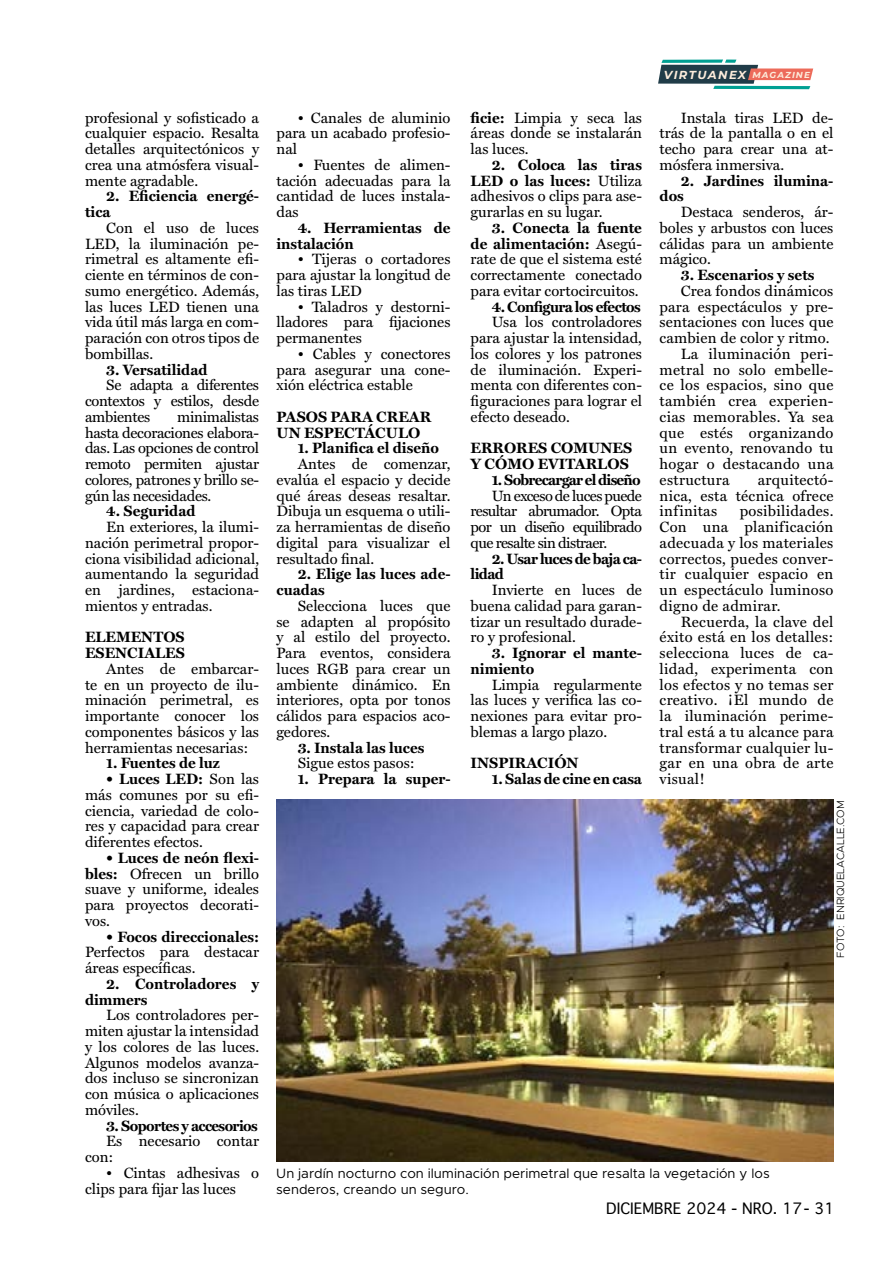
<style>
.page{position:relative;width:893px;height:1263px;background:#fff}
.page>*{position:absolute;margin:0;border:0;box-sizing:border-box;transform-origin:0 0}
.t1{font:15px/15.8px "Miller Text";color:#000;text-align:justify}
.t2{font:700 15px/15.8px "Miller Text";color:#000}
.t3{font:15px "Miller Text";letter-spacing:.02em;color:#000}
.t4{font:700 15px/15.8px "Miller Text";letter-spacing:-.04em;color:#000}
.t5{font:15px "Geneva";color:#000}
.t6{font:13.5px/15.8px "Metropolis";color:#000}
.t7{font:italic 700 11.55px "Montserrat";letter-spacing:.12em;color:#fdeddc}
.t8{font:300 10.5px "Metropolis";color:#000}
.s1{font-weight:700}
.s2{font-size:8.7px}
</style>
<div class="page">
<svg style="left:658px;top:60px;width:155px;height:29px"></svg>
<img style="left:276px;top:800px;width:557px;height:361px">
<p class="t1" style="left:85px;top:108px;width:176px">profesional y sofisticado a cualquier espacio. Resalta detalles arquitectónicos y crea una atmósfera visual&shy;mente agradable.</p>
<p class="t2" style="left:85px;top:188px;width:176px;text-indent:21px">2. Eficiencia energé&shy;tica</p>
<p class="t1" style="left:85px;top:219px;width:176px;text-indent:21px">Con el uso de luces LED, la iluminación pe&shy;rimetral es altamente efi&shy;ciente en términos de con&shy;sumo energético. Además, las luces LED tienen una vida útil más larga en com&shy;paración con otros tipos de bombillas.</p>
<p class="t2" style="left:106px;top:361px;width:103px">3. Versatilidad</p>
<p class="t1" style="left:85px;top:376px;width:176px;text-indent:21px">Se adapta a diferentes contextos y estilos, desde ambientes</p>
<p class="t1" style="left:85px;top:408px;width:176px;text-indent:92px">minimalistas hasta decoraciones elabora&shy;das. Las opciones de control remoto permiten ajustar colores, patrones y brillo se&shy;gún las necesidades.</p>
<p class="t2" style="left:106px;top:503px;width:91px">4. Seguridad</p>
<p class="t1" style="left:85px;top:518px;width:176px;text-indent:21px">En exteriores, la ilumi&shy;nación perimetral propor&shy;ciona visibilidad adicional, aumentando la seguridad en jardines, estaciona&shy;mientos y entradas.</p>
<p class="t2" style="left:85px;top:629px;width:101px">ELEMENTOS<br>ESENCIALES</p>
<p class="t1" style="left:85px;top:660px;width:176px;text-indent:21px">Antes de embarcar&shy;te en un proyecto de ilu&shy;minación perimetral, es importante conocer los componentes básicos y las herramientas necesarias:</p>
<p class="t2" style="left:106px;top:755px;width:115px">1. Fuentes de luz</p>
<p class="t1" style="left:85px;top:770px;width:176px;text-indent:21px"><span class="s1">• Luces LED:</span> Son las más comunes por su efi&shy;ciencia, variedad de colo&shy;res y capacidad para crear diferentes efectos.</p>
<p class="t1" style="left:85px;top:849px;width:176px;text-indent:21px"><span class="s1">• Luces de neón flexi&shy;bles:</span> Ofrecen un brillo suave y uniforme, ideales para proyectos decorati&shy;vos.</p>
<p class="t2" style="left:106px;top:928px;width:154px">• Focos direccionales:</p>
<p class="t1" style="left:85px;top:943px;width:176px">Perfectos para destacar áreas específicas.</p>
<p class="t2" style="left:85px;top:975px;width:176px;text-indent:21px">2. Controladores y dimmers</p>
<p class="t1" style="left:85px;top:1006px;width:176px;text-indent:21px">Los controladores per&shy;miten ajustar la intensidad y los colores de las luces.<br>Algunos modelos avanza&shy;dos incluso se sincronizan con música o aplicaciones móviles.</p>
<p class="t2" style="left:106px;top:1117px;width:153px">3. Soportes y accesorios</p>
<p class="t1" style="left:85px;top:1132px;width:176px;text-indent:21px">Es necesario contar con:</p>
<p class="t1" style="left:85px;top:1164px;width:176px;text-indent:21px">• Cintas adhesivas o clips para fijar las luces</p>
<p class="t1" style="left:276px;top:108px;width:176px;text-indent:21px">• Canales de aluminio para un acabado profesio&shy;nal</p>
<p class="t1" style="left:276px;top:156px;width:176px;text-indent:21px">• Fuentes de alimen&shy;tación adecuadas para la cantidad de luces instala&shy;das</p>
<p class="t2" style="left:276px;top:219px;width:176px;text-indent:21px">4. Herramientas de instalación</p>
<p class="t1" style="left:276px;top:250px;width:176px;text-indent:21px">• Tijeras o cortadores para ajustar la longitud de las tiras LED</p>
<p class="t1" style="left:276px;top:297px;width:176px;text-indent:21px">• Taladros y destorni&shy;lladores para fijaciones permanentes</p>
<p class="t1" style="left:276px;top:345px;width:176px;text-indent:21px">• Cables y conectores para asegurar una cone&shy;xión eléctrica estable</p>
<p class="t2" style="left:276px;top:408px;width:156px">PASOS PARA CREAR<br>UN ESPECTÁCULO</p>
<p class="t2" style="left:298px;top:440px;width:143px">1. Planifica el diseño</p>
<p class="t1" style="left:276px;top:455px;width:176px;text-indent:21px">Antes de comenzar, evalúa el espacio y decide qué áreas deseas resaltar.<br>Dibuja un esquema o utili&shy;za herramientas de diseño digital para visualizar el resultado final.</p>
<p class="t2" style="left:276px;top:566px;width:176px;text-indent:21px">2. Elige las luces ade&shy;cuadas</p>
<p class="t1" style="left:276px;top:597px;width:176px;text-indent:21px">Selecciona luces que se adapten al propósito y al estilo del proyecto.<br>Para eventos, considera luces RGB para crear un ambiente dinámico. En interiores, opta por tonos cálidos para espacios aco&shy;gedores.</p>
<p class="t2" style="left:298px;top:739px;width:128px">3. Instala las luces</p>
<p class="t1" style="left:298px;top:754px;width:119px">Sigue estos pasos:</p>
<p class="t2" style="left:298px;top:770px;width:154px">1. Prepara la super-</p>
<p class="t1" style="left:471px;top:108px;width:173px"><span class="s1">ficie:</span> Limpia y seca las áreas donde se instalarán las luces.</p>
<p class="t1" style="left:471px;top:156px;width:173px;text-indent:21px"><span class="s1">2. Coloca las tiras LED o las luces:</span> Utiliza adhesivos o clips para ase&shy;gurarlas en su lugar.</p>
<p class="t1" style="left:471px;top:219px;width:173px;text-indent:21px"><span class="s1">3. Conecta la fuente de alimentación:</span> Asegú&shy;rate de que el sistema esté correctamente conectado para evitar cortocircuitos.</p>
<p class="t4" style="left:492px;top:298px;width:151px">4. Configura los efectos</p>
<p class="t1" style="left:471px;top:313px;width:173px;text-indent:21px">Usa los controladores para ajustar la intensidad, los colores y los patrones de iluminación. Experi&shy;menta con diferentes con&shy;figuraciones para lograr el efecto deseado.</p>
<p class="t2" style="left:471px;top:440px;width:163px">ERRORES COMUNES<br>Y CÓMO EVITARLOS</p>
<p class="t2" style="left:492px;top:471px;width:150px">1. Sobrecargar el diseño</p>
<p class="t1" style="left:471px;top:486px;width:173px;text-indent:21px">Un exceso de luces puede resultar abrumador. Opta por un diseño equilibrado que resalte sin distraer.</p>
<p class="t4" style="left:471px;top:550px;width:173px;text-indent:21px">2. Usar luces de baja ca&shy;lidad</p>
<p class="t1" style="left:471px;top:581px;width:173px;text-indent:21px">Invierte en luces de buena calidad para garan&shy;tizar un resultado durade&shy;ro y profesional.</p>
<p class="t2" style="left:471px;top:644px;width:173px;text-indent:21px">3. Ignorar el mante&shy;nimiento</p>
<p class="t1" style="left:471px;top:675px;width:173px;text-indent:21px">Limpia regularmente las luces y verifica las co&shy;nexiones para evitar pro&shy;blemas a largo plazo.</p>
<p class="t2" style="left:471px;top:755px;width:109px">INSPIRACIÓN</p>
<p class="t2" style="left:492px;top:770px;width:152px">1. Salas de cine en casa</p>
<p class="t7" style="left:664px;top:66px;width:148px">VIRTUANEX <span class="s2">MAGAZINE</span></p>
<p class="t1" style="left:660px;top:108px;width:175px;text-indent:21px">Instala tiras LED de&shy;trás de la pantalla o en el techo para crear una at&shy;mósfera inmersiva.</p>
<p class="t2" style="left:660px;top:172px;width:175px;text-indent:21px">2. Jardines ilumina&shy;dos</p>
<p class="t1" style="left:660px;top:203px;width:175px;text-indent:21px">Destaca senderos, ár&shy;boles y arbustos con luces cálidas para un ambiente mágico.</p>
<p class="t2" style="left:681px;top:266px;width:135px">3. Escenarios y sets</p>
<p class="t1" style="left:681px;top:282px;width:154px">Crea fondos dinámicos</p>
<p class="t1" style="left:660px;top:297px;width:175px">para espectáculos y pre-</p>
<p class="t1" style="left:660px;top:313px;width:175px">sentaciones con luces que</p>
<p class="t1" style="left:660px;top:329px;width:172px">cambien de color y ritmo.</p>
<p class="t3" style="left:681px;top:342px;width:154px">La iluminación peri-</p>
<p class="t3" style="left:660px;top:358px;width:175px">metral no solo embelle-</p>
<p class="t3" style="left:660px;top:373px;width:175px">ce los espacios, sino que</p>
<p class="t3" style="left:660px;top:389px;width:175px">también crea experien-</p>
<p class="t3" style="left:660px;top:405px;width:175px">cias memorables. Ya sea</p>
<p class="t3" style="left:660px;top:421px;width:175px">que estés organizando</p>
<p class="t3" style="left:660px;top:436px;width:175px">un evento, renovando tu</p>
<p class="t3" style="left:660px;top:452px;width:175px">hogar o destacando una</p>
<p class="t3" style="left:660px;top:468px;width:71px">estructura</p>
<p class="t1" style="left:660px;top:471px;width:175px;text-indent:98px">arquitectó&shy;nica, esta técnica ofrece infinitas</p>
<p class="t1" style="left:660px;top:502px;width:175px;text-indent:80px">posibilidades.<br>Con una planificación adecuada y los materiales correctos, puedes conver&shy;tir cualquier espacio en un espectáculo luminoso digno de admirar.</p>
<p class="t1" style="left:660px;top:612px;width:175px;text-indent:21px">Recuerda, la clave del éxito está en los detalles: selecciona luces de ca&shy;lidad, experimenta con los efectos y no temas ser creativo. ¡El mundo de la iluminación perime&shy;tral está a tu alcance para transformar cualquier lu&shy;gar en una obra de arte visual!</p>
<p class="t8" style="left:834px;top:958px;width:159px;rotate:-90deg">FOTO: ENRIQUELACALLE.COM</p>
<p class="t6" style="left:276px;top:1165px;width:495px">Un jardín nocturno con iluminación perimetral que resalta la vegetación y los senderos, creando un seguro.</p>
<p class="t5" style="left:606px;top:1200px;width:230px">DICIEMBRE 2024 - NRO. 17- 31</p>
</div>
